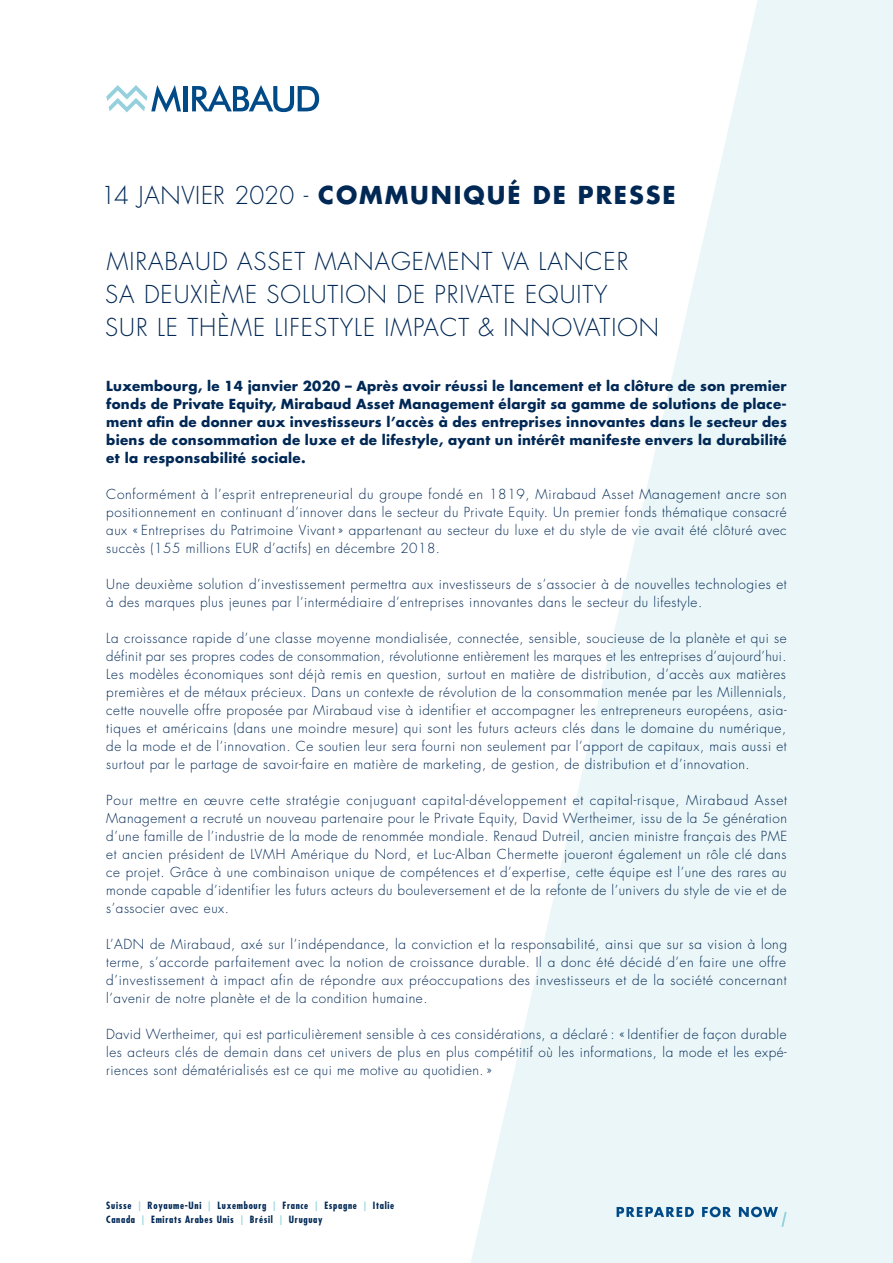
<style>
.page{position:relative;width:893px;height:1263px;background:#fff}
.page>*{position:absolute;margin:0;border:0;box-sizing:border-box;transform-origin:0 0}
.Titre{font:300 24px/33px "Futura Std";letter-spacing:.04em;color:#002855}
.Titre-2{font:700 24px "Futura Std";letter-spacing:.08em;color:#002855}
.Texte_courant{font:300 13.5px/18px "Futura Std";letter-spacing:.04em;color:#002855;text-align:justify}
.Texte_courant-2{font:700 13.5px/18px "Futura Std";letter-spacing:.02em;color:#002855;text-align:justify}
.t1{font:700 condensed 9.75px "Futura Std";letter-spacing:.07em;color:#002855}
.s1{font-weight:300}
.s2{color:#98d7de}
</style>
<div class="page">
<svg style="left:471px;top:0;width:422px;height:1263px;fill:#eaf6f7"></svg>
<hr style="left:183px;top:86px;width:4px;height:25px;background:#004a87">
<svg style="left:192px;top:85px;width:127px;height:27px"></svg>
<svg style="left:106px;top:85px;width:75px;height:27px"></svg>
<svg style="left:617px;top:1206px;width:170px;height:21px;background:#b4cfdd"></svg>
<p class="Titre-2" style="left:101px;top:179px;width:576px"><span class="s1">14 JANVIER 2020 -</span> COMMUNIQUÉ DE PRESSE</p>
<p class="Titre" style="left:105px;top:246px;width:555px">MIRABAUD ASSET MANAGEMENT VA LANCER<br>SA DEUXIÈME SOLUTION DE PRIVATE EQUITY<br>SUR LE THÈME LIFESTYLE IMPACT &amp; INNOVATION</p>
<p class="Texte_courant-2" style="left:106px;top:377px;width:682px">Luxembourg, le 14 janvier 2020 – Après avoir réussi le lancement et la clôture de son premier fonds de Private Equity, Mirabaud Asset Management élargit sa gamme de solutions de place&shy;ment afin de donner aux investisseurs l’accès à des entreprises innovantes dans le secteur des biens de consommation de luxe et de lifestyle, ayant un intérêt manifeste envers la durabilité et la responsabilité sociale.</p>
<p class="Texte_courant" style="left:106px;top:486px;width:682px">Conformément à l’esprit entrepreneurial du groupe fondé en 1819, Mirabaud Asset Management ancre son positionnement en continuant d’innover dans le secteur du Private Equity. Un premier fonds thématique consacré aux « Entreprises du Patrimoine Vivant » appartenant au secteur du luxe et du style de vie avait été clôturé avec succès (155 millions EUR d’actifs) en décembre 2018.</p>
<p class="Texte_courant" style="left:106px;top:576px;width:682px">Une deuxième solution d’investissement permettra aux investisseurs de s’associer à de nouvelles technologies et à des marques plus jeunes par l’intermédiaire d’entreprises innovantes dans le secteur du lifestyle.</p>
<p class="Texte_courant" style="left:106px;top:630px;width:682px">La croissance rapide d’une classe moyenne mondialisée, connectée, sensible, soucieuse de la planète et qui se définit par ses propres codes de consommation, révolutionne entièrement les marques et les entreprises d’aujourd’hui.<br>Les modèles économiques sont déjà remis en question, surtout en matière de distribution, d’accès aux matières premières et de métaux précieux. Dans un contexte de révolution de la consommation menée par les Millennials, cette nouvelle offre proposée par Mirabaud vise à identifier et accompagner les entrepreneurs européens, asia&shy;tiques et américains (dans une moindre mesure) qui sont les futurs acteurs clés dans le domaine du numérique, de la mode et de l’innovation. Ce soutien leur sera fourni non seulement par l’apport de capitaux, mais aussi et surtout par le partage de savoir-faire en matière de marketing, de gestion, de distribution et d’innovation.</p>
<p class="Texte_courant" style="left:106px;top:792px;width:682px">Pour mettre en œuvre cette stratégie conjuguant capital-développement et capital-risque, Mirabaud Asset Management a recruté un nouveau partenaire pour le Private Equity, David Wertheimer, issu de la 5e génération d’une famille de l’industrie de la mode de renommée mondiale. Renaud Dutreil, ancien ministre français des PME et ancien président de LVMH Amérique du Nord, et Luc-Alban Chermette joueront également un rôle clé dans ce projet. Grâce à une combinaison unique de compétences et d’expertise, cette équipe est l’une des rares au monde capable d’identifier les futurs acteurs du bouleversement et de la refonte de l’univers du style de vie et de s’associer avec eux.</p>
<p class="Texte_courant" style="left:106px;top:936px;width:682px">L’ADN de Mirabaud, axé sur l’indépendance, la conviction et la responsabilité, ainsi que sur sa vision à long terme, s’accorde parfaitement avec la notion de croissance durable. Il a donc été décidé d’en faire une offre d’investissement à impact afin de répondre aux préoccupations des investisseurs et de la société concernant l’avenir de notre planète et de la condition humaine.</p>
<p class="Texte_courant" style="left:106px;top:1026px;width:682px">David Wertheimer, qui est particulièrement sensible à ces considérations, a déclaré : « Identifier de façon durable les acteurs clés de demain dans cet univers de plus en plus compétitif où les informations, la mode et les expé&shy;riences sont dématérialisés est ce qui me motive au quotidien. »</p>
<p class="t1" style="left:106px;top:1200px;width:289px">Suisse <span class="s2">|</span> Royaume-Uni <span class="s2">|</span> Luxembourg <span class="s2">|</span> France <span class="s2">|</span> Espagne <span class="s2">|</span> Italie</p>
<p class="t1" style="left:106px;top:1213px;width:218px">Canada <span class="s2">|</span> Emirats Arabes Unis <span class="s2">|</span> Brésil <span class="s2">|</span> Uruguay</p>
</div>
